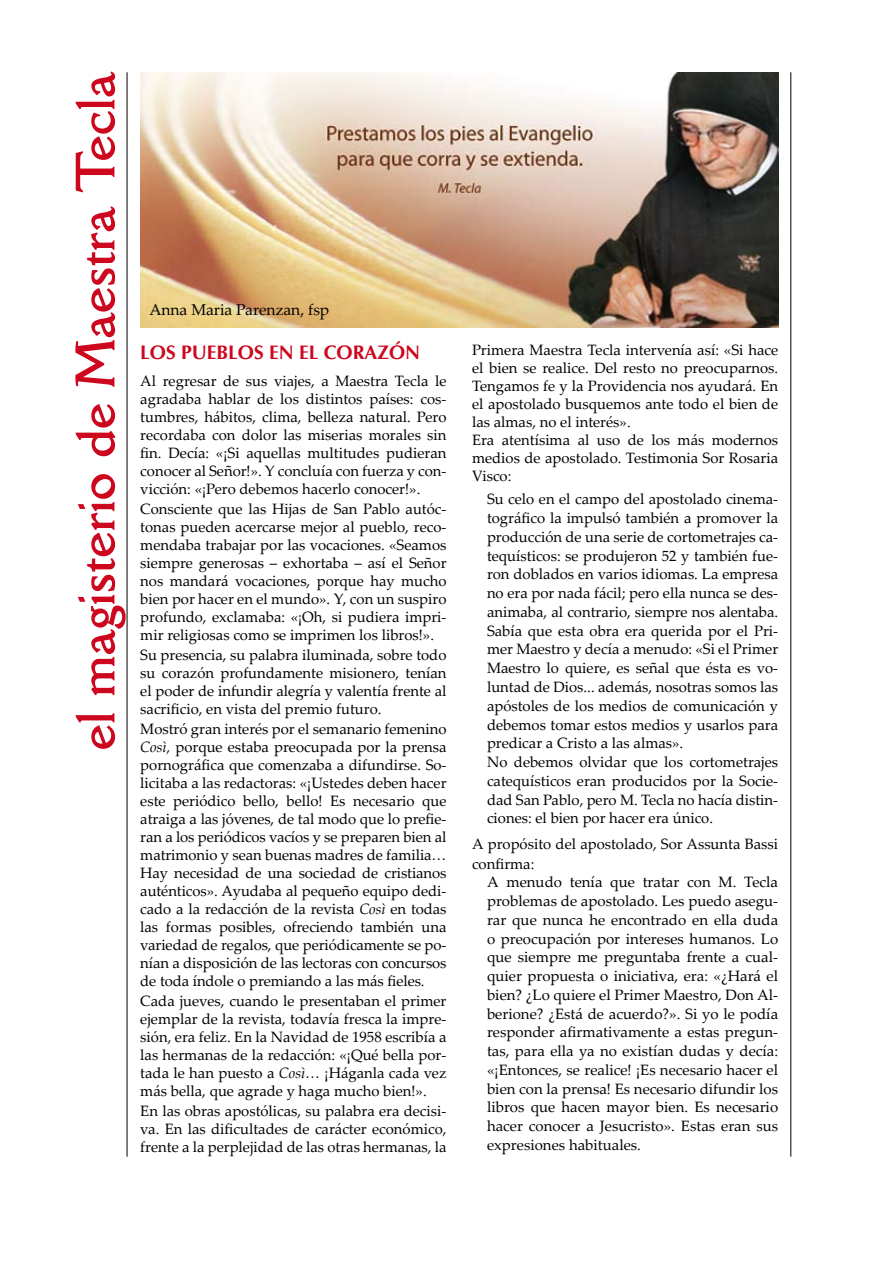
<style>
.page{position:relative;width:893px;height:1263px;background:#fff}
.page>*{position:absolute;margin:0;border:0;box-sizing:border-box;transform-origin:0 0}
.t1{font:700 54px "Della Robbia BT";color:#cd071e}
.t2{font:700 19.5px "Optima";color:#cd071e}
.t3{font:15.75px "Palatino Linotype";color:#000}
.t4{font:15px/18px "Palatino Linotype";color:#000;text-align:justify}
.s1{font-style:italic}
</style>
<div class="page">
<img style="left:140px;top:72px;width:638px;height:256px">
<hr style="left:127px;top:72px;width:1px;height:1085px;background:#000">
<hr style="left:791px;top:72px;width:1px;height:1085px;background:#000">
<h1 class="t1" style="left:62px;top:750px;width:680px;rotate:-90deg">el magisterio de Maestra Tecla</h1>
<p class="t3" style="left:149px;top:298px;width:181px">Anna Maria Parenzan, fsp</p>
<h2 class="t2" style="left:140px;top:340px;width:281px">LOS PUEBLOS EN EL CORAZÓN</h2>
<p class="t4" style="left:140px;top:371px;width:308px">Al regresar de sus viajes, a Maestra Tecla le agradaba hablar de los distintos países: cos&shy;tumbres, hábitos, clima, belleza natural. Pero recordaba con dolor las miserias morales sin fin. Decía: «¡Si aquellas multitudes pudieran conocer al Señor!». Y concluía con fuerza y con&shy;vicción: «¡Pero debemos hacerlo conocer!».</p>
<p class="t4" style="left:140px;top:499px;width:308px">Consciente que las Hijas de San Pablo autóc&shy;tonas pueden acercarse mejor al pueblo, reco&shy;mendaba trabajar por las vocaciones. «Seamos siempre generosas – exhortaba – así el Señor nos mandará vocaciones, porque hay mucho bien por hacer en el mundo». Y, con un suspiro profundo, exclamaba: «¡Oh, si pudiera impri&shy;mir religiosas como se imprimen los libros!».</p>
<p class="t4" style="left:140px;top:645px;width:308px">Su presencia, su palabra iluminada, sobre todo su corazón profundamente misionero, tenían el poder de infundir alegría y valentía frente al sacrificio, en vista del premio futuro.</p>
<p class="t4" style="left:140px;top:719px;width:308px">Mostró gran interés por el semanario femenino <span class="s1">Così,</span> porque estaba preocupada por la prensa pornográfica que comenzaba a difundirse. So&shy;licitaba a las redactoras: «¡Ustedes deben hacer este periódico bello, bello! Es necesario que atraiga a las jóvenes, de tal modo que lo prefie&shy;ran a los periódicos vacíos y se preparen bien al matrimonio y sean buenas madres de familia… Hay necesidad de una sociedad de cristianos auténticos». Ayudaba al pequeño equipo dedi&shy;cado a la redacción de la revista <span class="s1">Così</span> en todas las formas posibles, ofreciendo también una variedad de regalos, que periódicamente se po&shy;nían a disposición de las lectoras con concursos de toda índole o premiando a las más fieles.</p>
<p class="t4" style="left:140px;top:991px;width:308px">Cada jueves, cuando le presentaban el primer ejemplar de la revista, todavía fresca la impre&shy;sión, era feliz. En la Navidad de 1958 escribía a las hermanas de la redacción: «¡Qué bella por&shy;tada le han puesto a <span class="s1">Così</span>… ¡Háganla cada vez más bella, que agrade y haga mucho bien!».</p>
<p class="t4" style="left:140px;top:1102px;width:308px">En las obras apostólicas, su palabra era decisi&shy;va. En las dificultades de carácter económico, frente a la perplejidad de las otras hermanas, la</p>
<p class="t4" style="left:472px;top:341px;width:308px;text-align:left">Primera Maestra Tecla intervenía así: «Si hace el bien se realice. Del resto no preocuparnos.<br>Tengamos fe y la Providencia nos ayudará. En el apostolado busquemos ante todo el bien de las almas, no el interés».<br>Era atentísima al uso de los más modernos medios de apostolado. Testimonia Sor Rosaria Visco:</p>
<p class="t4" style="left:487px;top:489px;width:293px;line-height:18.8px;text-align:left">Su celo en el campo del apostolado cinema&shy;tográfico la impulsó también a promover la producción de una serie de cortometrajes ca&shy;tequísticos: se produjeron 52 y también fue&shy;ron doblados en varios idiomas. La empresa no era por nada fácil; pero ella nunca se des&shy;animaba, al contrario, siempre nos alentaba.<br>Sabía que esta obra era querida por el Pri&shy;mer Maestro y decía a menudo: «Si el Primer Maestro lo quiere, es señal que ésta es vo&shy;luntad de Dios... además, nosotras somos las apóstoles de los medios de comunicación y debemos tomar estos medios y usarlos para predicar a Cristo a las almas».<br>No debemos olvidar que los cortometrajes catequísticos eran producidos por la Socie&shy;dad San Pablo, pero M. Tecla no hacía distin&shy;ciones: el bien por hacer era único.</p>
<p class="t4" style="left:472px;top:834px;width:308px;line-height:19.5px">A propósito del apostolado, Sor Assunta Bassi confirma:</p>
<p class="t4" style="left:487px;top:872px;width:293px;line-height:18.8px">A menudo tenía que tratar con M. Tecla problemas de apostolado. Les puedo asegu&shy;rar que nunca he encontrado en ella duda o preocupación por intereses humanos. Lo que siempre me preguntaba frente a cual&shy;quier propuesta o iniciativa, era: «¿Hará el bien? ¿Lo quiere el Primer Maestro, Don Al&shy;berione? ¿Está de acuerdo?». Si yo le podía responder afirmativamente a estas pregun&shy;tas, para ella ya no existían dudas y decía: «¡Entonces, se realice! ¡Es necesario hacer el bien con la prensa! Es necesario difundir los libros que hacen mayor bien. Es necesario hacer conocer a Jesucristo». Estas eran sus expresiones habituales.</p>
</div>
